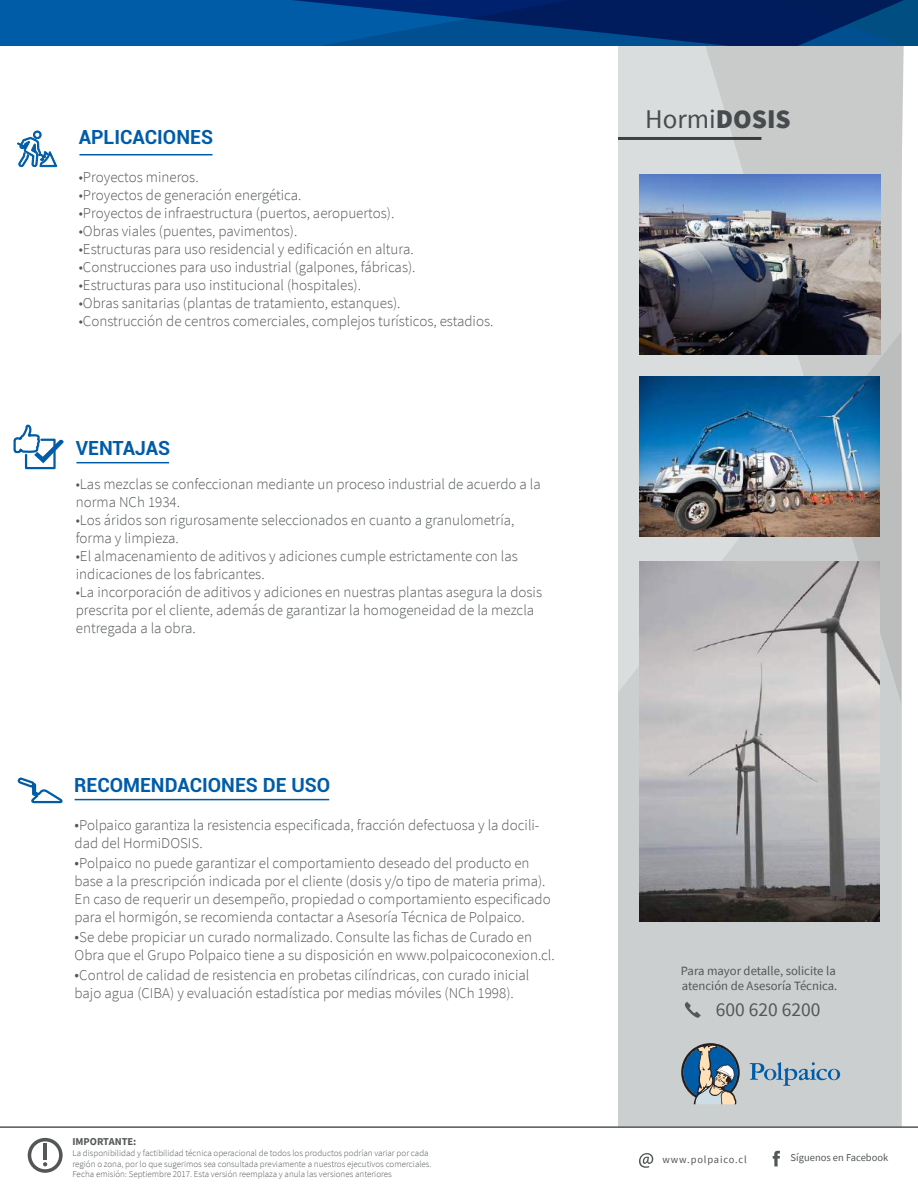
<style>
.page{position:relative;width:918px;height:1188px;background:#fff}
.page>*{position:absolute;margin:0;border:0;box-sizing:border-box;transform-origin:0 0}
.t1{font:27px "Source Sans Pro";color:#484b4d}
.t2{font:700 19.5px "Roboto";color:#005ca7}
.t3{font:19.5px "Source Sans Pro";color:#535758}
.t4{font:300 15px/18px "Source Sans Pro";color:#535758}
.t5{font:12.75px/15.1px "Source Sans Pro";color:#545758}
.t6{font:10.5px "Source Sans Pro";color:#535758}
.t7{font:10.5px "Source Sans Pro";letter-spacing:.08em;color:#535758}
.t8{font:700 10.5px "Source Sans Pro";color:#545758}
.t9{font:300 9px/10.8px "Source Sans Pro";color:#545758}
.s1{font-size:16.5px}
.s2{font-weight:900}
</style>
<div class="page">
<div style="left:618px;top:40px;width:283px;height:1087px;background:#dadddd"></div>
<svg style="left:702px;top:45px;width:202px;height:659px;background:#cacdcd"></svg>
<svg style="left:618px;top:332px;width:283px;height:794px;fill:#cbcfcf"></svg>
<svg style="left:681px;top:1043px;width:59px;height:61px"></svg>
<svg style="left:750px;top:1062px;width:90px;height:24px"></svg>
<svg style="left:684px;top:1002px;width:17px;height:16px"></svg>
<hr style="left:0;top:1126px;width:918px;height:2px;background:#535758">
<svg style="left:639px;top:1153px;width:14px;height:15px"></svg>
<svg style="left:773px;top:1151px;width:7px;height:15px"></svg>
<svg style="left:17px;top:131px;width:40px;height:37px"></svg>
<svg style="left:28px;top:1138px;width:35px;height:35px"></svg>
<svg style="left:17px;top:777px;width:46px;height:27px"></svg>
<svg style="left:13px;top:424px;width:51px;height:46px"></svg>
<hr style="left:76px;top:462px;width:93px;height:1px;background:#005ca7">
<hr style="left:79px;top:154px;width:134px;height:1px;background:#005ca7">
<hr style="left:75px;top:799px;width:254px;height:1px;background:#005ca7">
<svg style="left:1px;top:0;width:917px;height:45px;background:#004186"></svg>
<hr style="left:618px;top:137px;width:143px;height:3px;background:#484b4d">
<img style="left:640px;top:175px;width:240px;height:180px">
<img style="left:640px;top:561px;width:239px;height:360px">
<img style="left:640px;top:377px;width:240px;height:159px">
<h2 class="t2" style="left:79px;top:123px;width:136px">APLICACIONES</h2>
<p class="t4" style="left:79px;top:168px;width:121px">•Proyectos mineros.</p>
<p class="t4" style="left:79px;top:186px;width:224px">•Proyectos de generación energética.</p>
<p class="t4" style="left:79px;top:204px;width:317px">•Proyectos de infraestructura (puertos, aeropuertos).</p>
<p class="t4" style="left:79px;top:222px;width:220px">•Obras viales (puentes, pavimentos).</p>
<p class="t4" style="left:79px;top:240px;width:336px">•Estructuras para uso residencial y edificación en altura.</p>
<p class="t4" style="left:79px;top:258px;width:338px">•Construcciones para uso industrial (galpones, fábricas).</p>
<p class="t4" style="left:79px;top:276px;width:284px">•Estructuras para uso institucional (hospitales).</p>
<p class="t4" style="left:79px;top:294px;width:323px">•Obras sanitarias (plantas de tratamiento, estanques).</p>
<p class="t4" style="left:79px;top:312px;width:416px">•Construcción de centros comerciales, complejos turísticos, estadios.</p>
<h2 class="t2" style="left:76px;top:434px;width:96px">VENTAJAS</h2>
<p class="t4" style="left:76px;top:475px;width:467px">•Las mezclas se confeccionan mediante un proceso industrial de acuerdo a la norma NCh 1934.</p>
<p class="t4" style="left:76px;top:511px;width:440px">•Los áridos son rigurosamente seleccionados en cuanto a granulometría, forma y limpieza.</p>
<p class="t4" style="left:76px;top:547px;width:444px">•El almacenamiento de aditivos y adiciones cumple estrictamente con las indicaciones de los fabricantes.</p>
<p class="t4" style="left:76px;top:583px;width:468px">•La incorporación de aditivos y adiciones en nuestras plantas asegura la dosis prescrita por el cliente, además de garantizar la homogeneidad de la mezcla entregada a la obra.</p>
<h2 class="t2" style="left:74px;top:771px;width:258px">RECOMENDACIONES DE USO</h2>
<p class="t4" style="left:75px;top:816px;width:466px"><span class="s1">•</span>Polpaico garantiza la resistencia especificada, fracción defectuosa y la docili&shy;dad del HormiDOSIS.</p>
<p class="t4" style="left:75px;top:854px;width:478px"><span class="s1">•</span>Polpaico no puede garantizar el comportamiento deseado del producto en base a la prescripción indicada por el cliente (dosis y/o tipo de materia prima).<br>En caso de requerir un desempeño, propiedad o comportamiento especificado para el hormigón, se recomienda contactar a Asesoría Técnica de Polpaico.</p>
<p class="t4" style="left:75px;top:928px;width:482px"><span class="s1">•</span>Se debe propiciar un curado normalizado. Consulte las fichas de Curado en<br>Obra que el Grupo Polpaico tiene a su disposición en www.polpaicoconexion.cl.</p>
<p class="t4" style="left:75px;top:966px;width:456px"><span class="s1">•</span>Control de calidad de resistencia en probetas cilíndricas, con curado inicial bajo agua (CIBA) y evaluación estadística por medias móviles (NCh 1998).</p>
<p class="t8" style="left:72px;top:1134px;width:66px">IMPORTANTE:</p>
<p class="t9" style="left:72px;top:1147px;width:361px">La disponibilidad y factibilidad técnica operacional de todos los productos podrían variar por cada región o zona, por lo que sugerimos sea consultada previamente a nuestros ejecutivos comerciales.<br>Fecha emisión: Septiembre 2017. Esta versión reemplaza y anula las versiones anteriores</p>
<h1 class="t1" style="left:645px;top:102px;width:147px">Hormi<span class="s2">DOSIS</span></h1>
<p class="t5" style="left:681px;top:963px;width:158px">Para mayor detalle, solicite la atención de Asesoría Técnica.</p>
<h2 class="t3" style="left:716px;top:997px;width:106px">600 620 6200</h2>
<p class="t7" style="left:663px;top:1153px;width:86px">www.polpaico.cl</p>
<p class="t6" style="left:791px;top:1151px;width:99px">Síguenos en Facebook</p>
</div>
